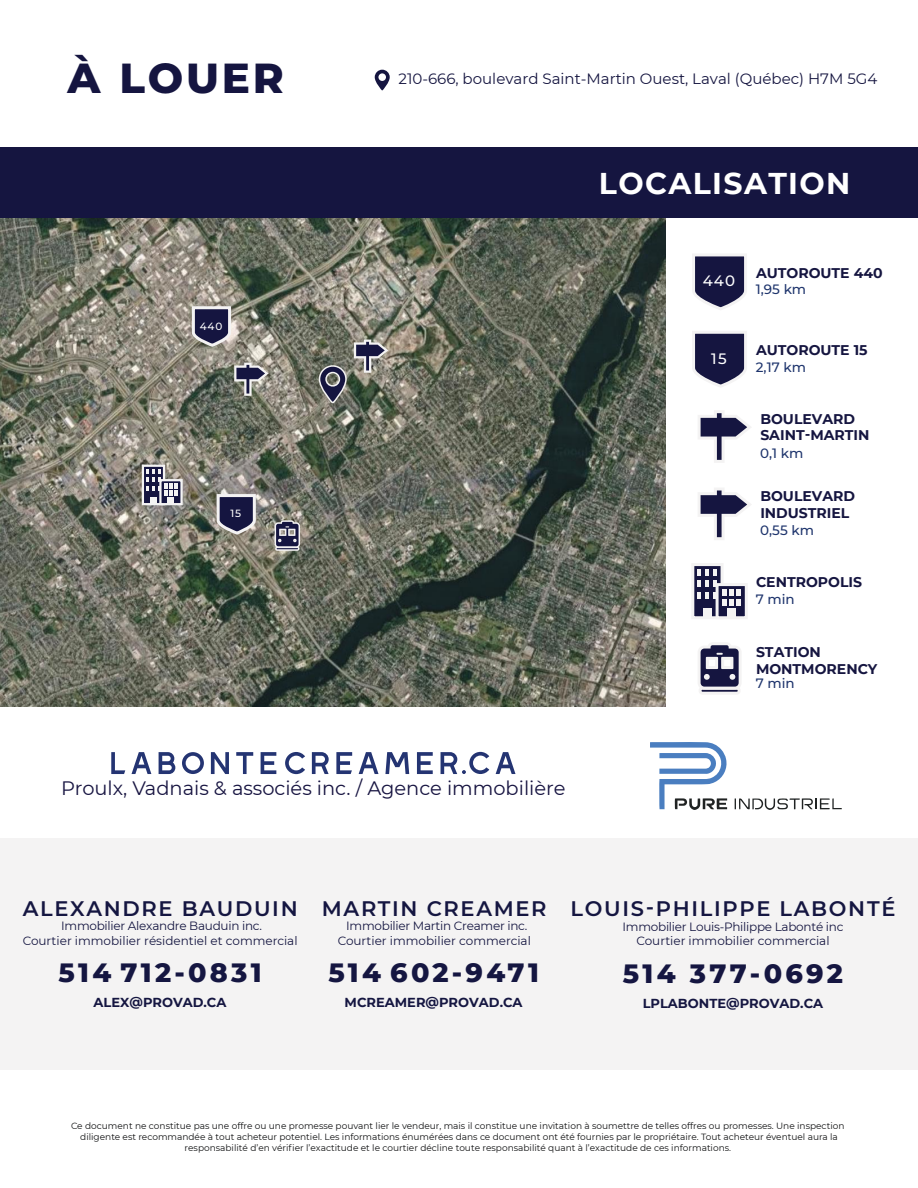
<style>
.page{position:relative;width:918px;height:1188px;background:#fff}
.page>*{position:absolute;margin:0;border:0;box-sizing:border-box;transform-origin:0 0}
.t1{font:800 42px "Montserrat";letter-spacing:.065em;color:#151540}
.t2{font:700 30px "Montserrat";letter-spacing:.045em;color:#fff}
.t3{font:800 27px "Montserrat";letter-spacing:.12em;color:#151641}
.t4{font:600 21px "Montserrat";letter-spacing:.08em;color:#151641}
.t5{font:19.35px "Montserrat";color:#171441}
.t6{font:15px "Montserrat";color:#151540}
.t7{font:500 15px "Montserrat";color:#fff}
.t8{font:700 14.1px/16.8px "Montserrat";color:#151540}
.t9{font:500 13.5px "Montserrat";color:#1f356d}
.t10{font:700 13.05px "Montserrat";color:#151641}
.t11{font:12px "Montserrat";letter-spacing:-.015em;color:#151641}
.t12{font:500 10.5px "Montserrat";color:#fff}
.t13{font:9px/10.8px "Montserrat";color:#111213;text-align:center}
</style>
<div class="page">
<div style="left:0;top:147px;width:918px;height:71px;background:#151540"></div>
<div style="left:0;top:838px;width:918px;height:232px;background:#f4f3f3"></div>
<img style="left:0;top:218px;width:666px;height:488px">
<svg style="left:318px;top:364px;width:29px;height:41px"></svg>
<svg style="left:215px;top:493px;width:42px;height:43px;background:#615f75"></svg>
<svg style="left:190px;top:305px;width:43px;height:43px;background:#656478"></svg>
<svg style="left:698px;top:643px;width:43px;height:51px"></svg>
<svg style="left:692px;top:331px;width:55px;height:56px"></svg>
<svg style="left:692px;top:254px;width:55px;height:56px"></svg>
<div style="left:691px;top:563px;width:33px;height:56px;background:#151540;border:3px solid #f4f3f3"></div>
<div style="left:716px;top:583px;width:32px;height:36px;background:#151540;border:3px solid #f4f3f3"></div>
<div style="left:703px;top:608px;width:9px;height:9px;background:#f4f3f3"></div>
<div style="left:727px;top:608px;width:9px;height:9px;background:#f4f3f3"></div>
<svg style="left:698px;top:569px;width:43px;height:37px"></svg>
<svg style="left:275px;top:520px;width:25px;height:31px"></svg>
<div style="left:142px;top:465px;width:23px;height:40px;background:#151540;border:2px solid #f4f3f3"></div>
<div style="left:159px;top:479px;width:24px;height:26px;background:#151540;border:2px solid #f4f3f3"></div>
<svg style="left:146px;top:469px;width:32px;height:34px"></svg>
<svg style="left:698px;top:411px;width:53px;height:52px"></svg>
<svg style="left:698px;top:488px;width:53px;height:52px"></svg>
<svg style="left:354px;top:340px;width:34px;height:33px"></svg>
<svg style="left:234px;top:363px;width:35px;height:33px"></svg>
<svg style="left:111px;top:752px;width:14px;height:22px"></svg>
<svg style="left:132px;top:752px;width:19px;height:22px"></svg>
<svg style="left:159px;top:752px;width:16px;height:22px"></svg>
<svg style="left:182px;top:752px;width:22px;height:22px"></svg>
<svg style="left:211px;top:752px;width:18px;height:22px"></svg>
<svg style="left:236px;top:752px;width:17px;height:22px"></svg>
<svg style="left:261px;top:752px;width:15px;height:22px"></svg>
<svg style="left:285px;top:752px;width:20px;height:22px"></svg>
<svg style="left:312px;top:752px;width:17px;height:22px"></svg>
<svg style="left:336px;top:752px;width:16px;height:22px"></svg>
<svg style="left:417px;top:752px;width:16px;height:22px"></svg>
<svg style="left:359px;top:752px;width:20px;height:22px"></svg>
<svg style="left:385px;top:752px;width:24px;height:22px"></svg>
<svg style="left:496px;top:752px;width:20px;height:22px"></svg>
<svg style="left:441px;top:752px;width:48px;height:22px"></svg>
<svg style="left:650px;top:742px;width:77px;height:68px"></svg>
<svg style="left:735px;top:798px;width:107px;height:12px"></svg>
<svg style="left:375px;top:70px;width:15px;height:20px"></svg>
<h1 class="t1" style="left:68px;top:48px;width:218px">À LOUER</h1>
<p class="t12" style="left:200px;top:318px;width:24px">440</p>
<p class="t12" style="left:231px;top:506px;width:12px">15</p>
<h3 class="t6" style="left:399px;top:69px;width:480px">210-666, boulevard Saint-Martin Ouest, Laval (Québec) H7M 5G4</h3>
<h2 class="t2" style="left:599px;top:162px;width:253px">LOCALISATION</h2>
<h3 class="t7" style="left:703px;top:271px;width:34px">440</h3>
<h3 class="t7" style="left:711px;top:348px;width:17px">15</h3>
<h3 class="t8" style="left:756px;top:264px;width:128px">AUTOROUTE 440</h3>
<h3 class="t9" style="left:756px;top:280px;width:52px">1,95 km</h3>
<h3 class="t8" style="left:756px;top:341px;width:113px">AUTOROUTE 15</h3>
<h3 class="t9" style="left:756px;top:357px;width:52px">2,17 km</h3>
<h3 class="t8" style="left:760px;top:409px;width:111px">BOULEVARD<br>SAINT-MARTIN</h3>
<h3 class="t9" style="left:760px;top:444px;width:45px">0,1 km</h3>
<h3 class="t8" style="left:760px;top:487px;width:96px">BOULEVARD<br>INDUSTRIEL</h3>
<h3 class="t9" style="left:760px;top:521px;width:55px">0,55 km</h3>
<h3 class="t8" style="left:756px;top:573px;width:108px">CENTROPOLIS</h3>
<h3 class="t9" style="left:756px;top:589px;width:40px">7 min</h3>
<h3 class="t8" style="left:756px;top:643px;width:123px">STATION<br>MONTMORENCY</h3>
<h3 class="t9" style="left:756px;top:674px;width:40px">7 min</h3>
<h3 class="t5" style="left:61px;top:775px;width:506px">Proulx, Vadnais &amp; associés inc. / Agence immobilière</h3>
<h3 class="t4" style="left:23px;top:893px;width:277px">ALEXANDRE BAUDUIN</h3>
<h3 class="t11" style="left:23px;top:932px;width:276px">Courtier immobilier résidentiel et commercial</h3>
<h3 class="t11" style="left:61px;top:918px;width:202px">Immobilier Alexandre Bauduin inc.</h3>
<h3 class="t3" style="left:59px;top:953px;width:205px">514 712-0831</h3>
<h3 class="t10" style="left:94px;top:993px;width:134px">ALEX@PROVAD.CA</h3>
<h3 class="t4" style="left:322px;top:893px;width:226px">MARTIN CREAMER</h3>
<h3 class="t11" style="left:338px;top:932px;width:195px">Courtier immobilier commercial</h3>
<h3 class="t11" style="left:346px;top:918px;width:183px">Immobilier Martin Creamer inc.</h3>
<h3 class="t3" style="left:328px;top:953px;width:212px">514 602-9471</h3>
<h3 class="t10" style="left:345px;top:993px;width:180px">MCREAMER@PROVAD.CA</h3>
<h3 class="t4" style="left:571px;top:894px;width:326px">LOUIS-PHILIPPE LABONTÉ</h3>
<h3 class="t11" style="left:636px;top:933px;width:195px">Courtier immobilier commercial</h3>
<h3 class="t11" style="left:623px;top:918px;width:222px">Immobilier Louis-Philippe Labonté inc</h3>
<h3 class="t3" style="left:623px;top:953px;width:222px">514 377-0692</h3>
<h3 class="t10" style="left:643px;top:994px;width:182px">LPLABONTE@PROVAD.CA</h3>
<p class="t13" style="left:71px;top:1120px;width:775px">Ce document ne constitue pas une offre ou une promesse pouvant lier le vendeur, mais il constitue une invitation à soumettre de telles offres ou promesses. Une inspection diligente est recommandée à tout acheteur potentiel. Les informations énumérées dans ce document ont été fournies par le propriétaire. Tout acheteur éventuel aura la responsabilité d’en vérifier l’exactitude et le courtier décline toute responsabilité quant à l’exactitude de ces informations.</p>
</div>
